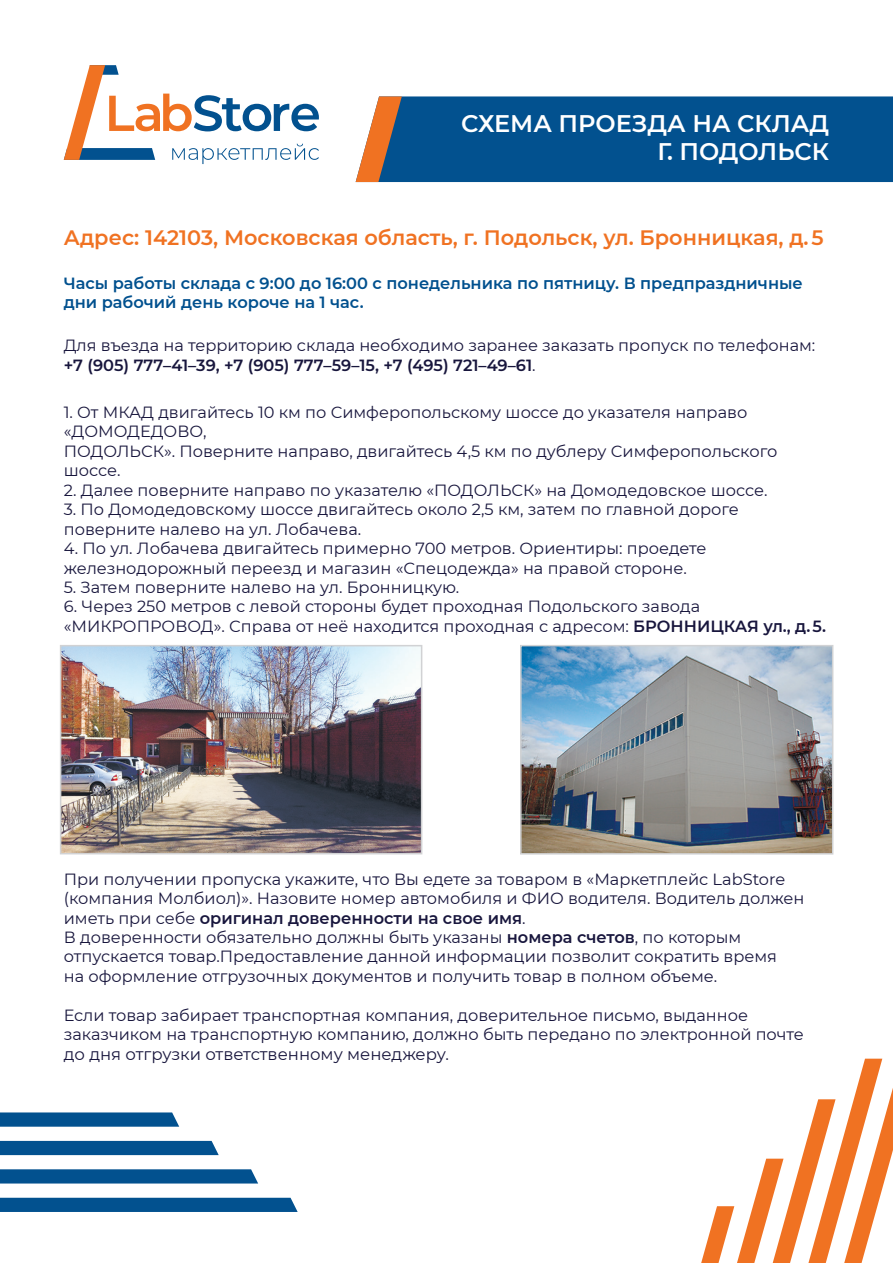
<style>
.page{position:relative;width:893px;height:1263px;background:#fff}
.page>*{position:absolute;margin:0;border:0;box-sizing:border-box;transform-origin:0 0}
.подзаголовок{font:600 24px "Montserrat";color:#fff}
.Текст{font:600 20.85px "Montserrat";color:#f07222}
.Текст-2{font:16.5px "Montserrat";color:#18163d}
.Текст-3{font:16.2px/19.5px "Montserrat";color:#18163d}
.Текст-4{font:600 16.2px/19.5px "Montserrat";color:#01508e}
.Текст-5{font:600 16.2px "Montserrat";color:#18163d}
.s1{font-weight:400}
.s2{font-weight:600}
</style>
<div class="page">
<div style="left:402px;top:96px;width:491px;height:86px;background:#02518f"></div>
<svg style="left:356px;top:96px;width:46px;height:86px"></svg>
<img style="left:63px;top:648px;width:356px;height:203px">
<div style="left:60px;top:645px;width:362px;height:209px;border:2px solid #d1d2d4"></div>
<img style="left:523px;top:648px;width:307px;height:203px">
<div style="left:520px;top:645px;width:313px;height:209px;border:2px solid #d1d2d4"></div>
<svg style="left:64px;top:65px;width:255px;height:99px"></svg>
<svg style="left:0;top:1112px;width:179px;height:15px;background:#135d96"></svg>
<div style="left:0;top:1141px;width:219px;height:14px;background:#02518f"></div>
<svg style="left:0;top:1169px;width:258px;height:14px;background:#0b5793"></svg>
<div style="left:0;top:1198px;width:298px;height:14px;background:#02518f"></div>
<svg style="left:701px;top:1059px;width:192px;height:204px"></svg>
<p class="подзаголовок" style="left:461px;top:106px;width:370px">СХЕМА ПРОЕЗДА НА СКЛАД</p>
<p class="подзаголовок" style="left:657px;top:135px;width:173px">Г. ПОДОЛЬСК</p>
<p class="Текст" style="left:64px;top:223px;width:761px">Адрес: 142103, Московская область, г. Подольск, ул. Бронницкая, д. 5</p>
<p class="Текст-4" style="left:64px;top:272px;width:741px">Часы работы склада с 9:00 до 16:00 с понедельника по пятницу. В предпраздничные дни рабочий день короче на 1 час.</p>
<p class="Текст-3" style="left:64px;top:335px;width:753px">Для въезда на территорию склада необходимо заранее заказать пропуск по телефонам:</p>
<p class="Текст-5" style="left:64px;top:353px;width:473px">+7 (905) 777–41–39, +7 (905) 777–59–15, +7 (495) 721–49–61<span class="s1">.</span></p>
<p class="Текст-3" style="left:64px;top:402px;width:685px">1. От МКАД двигайтесь 10 км по Симферопольскому шоссе до указателя направо «ДОМОДЕДОВО,</p>
<p class="Текст-3" style="left:64px;top:441px;width:715px">ПОДОЛЬСК». Поверните направо, двигайтесь 4,5 км по дублеру Симферопольского шоссе.</p>
<p class="Текст-3" style="left:64px;top:480px;width:705px">2. Далее поверните направо по указателю «ПОДОЛЬСК» на Домодедовское шоссе.</p>
<p class="Текст-3" style="left:64px;top:499px;width:676px">3. По Домодедовскому шоссе двигайтесь около 2,5 км, затем по главной дороге поверните налево на ул. Лобачева.</p>
<p class="Текст-3" style="left:64px;top:538px;width:644px">4. По ул. Лобачева двигайтесь примерно 700 метров. Ориентиры: проедете железнодорожный переезд и магазин «Спецодежда» на правой стороне.</p>
<p class="Текст-3" style="left:64px;top:577px;width:397px">5. Затем поверните налево на ул. Бронницкую.</p>
<p class="Текст-3" style="left:64px;top:596px;width:764px">6. Через 250 метров с левой стороны будет проходная Подольского завода «МИКРОПРОВОД». Справа от неё находится проходная с адресом: <span class="s2">БРОННИЦКАЯ ул., д. 5.</span></p>
<p class="Текст-3" style="left:64px;top:868px;width:742px">При получении пропуска укажите, что Вы едете за товаром в «Маркетплейс LabStore (компания Молбиол)». Назовите номер автомобиля и ФИО водителя. Водитель должен иметь при себе <span class="s2">оригинал доверенности на свое имя</span>.</p>
<p class="Текст-3" style="left:64px;top:927px;width:715px">В доверенности обязательно должны быть указаны <span class="s2">номера счетов</span>, по которым отпускается товар.Предоставление данной информации позволит сократить время на оформление отгрузочных документов и получить товар в полном объеме.</p>
<p class="Текст-3" style="left:64px;top:1005px;width:742px">Если товар забирает транспортная компания, доверительное письмо, выданное заказчиком на транспортную компанию, должно быть передано по электронной почте</p>
<p class="Текст-2" style="left:64px;top:1043px;width:387px">до дня отгрузки ответственному менеджеру.</p>
</div>
